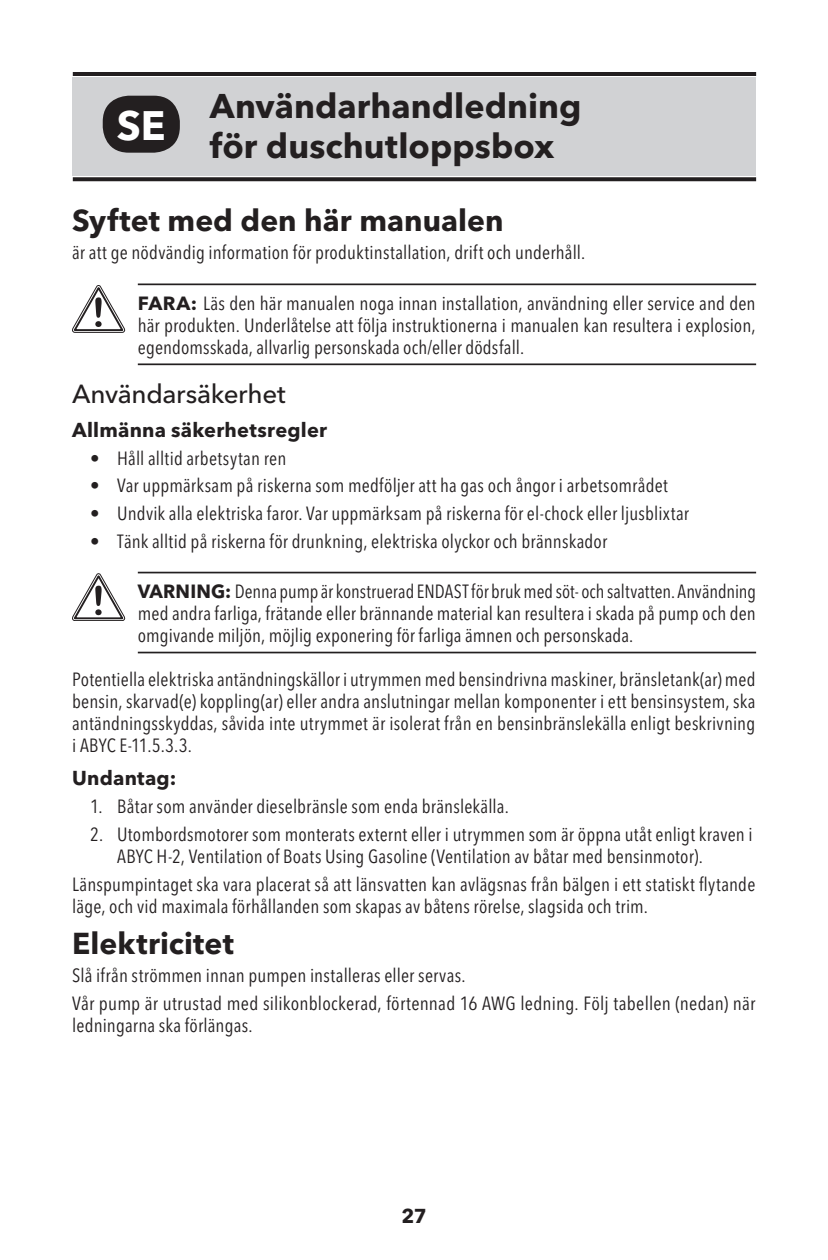
<style>
.page{position:relative;width:828px;height:1260px;background:#fff}
.page>*{position:absolute;margin:0;border:0;box-sizing:border-box;transform-origin:0 0}
.t1{font:700 40.8px "Avenir Next LT Pro";color:#fff}
.t2{font:700 34px/40px "Avenir Next LT Pro";color:#231f20}
.t3{font:700 30px "Avenir Next LT Pro";letter-spacing:.005em;color:#231f20}
.t4{font:500 26px "Avenir Next LT Pro";letter-spacing:-.01em;color:#231f20}
.t5{font:700 20px "Avenir Next LT Pro";letter-spacing:.01em;color:#231f20}
.t6{font:condensed 19px/22px "Avenir Next LT Pro";letter-spacing:.01em;color:#231f20;text-align:justify}
.s1{font-weight:700;font-stretch:normal}
</style>
<div class="page">
<div style="left:72px;top:78px;width:684px;height:98px;background:#d1d2d4"></div>
<hr style="left:73px;top:72px;width:683px;height:4px;background:#231f20">
<svg style="left:73px;top:177px;width:683px;height:4px;background:#302d2d"></svg>
<div style="left:103px;top:96px;width:77px;height:57px;background:#231f20;border-radius:26px"></div>
<hr style="left:138px;top:284px;width:618px;height:1px;background:#231f20">
<hr style="left:138px;top:363px;width:618px;height:2px;background:#231f20">
<svg style="left:72px;top:285px;width:53px;height:48px"></svg>
<hr style="left:138px;top:572px;width:618px;height:1px;background:#231f20">
<hr style="left:138px;top:652px;width:618px;height:1px;background:#231f20">
<svg style="left:72px;top:573px;width:53px;height:48px"></svg>
<p class="t1" style="left:117px;top:100px;width:50px">SE</p>
<p class="t2" style="left:210px;top:86px;width:373px">Användarhandledning för duschutloppsbox</p>
<p class="t3" style="left:72px;top:202px;width:433px">Syftet med den här manualen</p>
<p class="t6" style="left:72px;top:241px;width:515px">är att ge nödvändig information för produktinstallation, drift och underhåll.</p>
<p class="t6" style="left:138px;top:292px;width:619px"><span class="s1">FARA:</span> Läs den här manualen noga innan installation, användning eller service and den här produkten. Underlåtelse att följa instruktionerna i manualen kan resultera i explosion, egendomsskada, allvarlig personskada och/eller dödsfall.</p>
<p class="t4" style="left:72px;top:379px;width:215px">Användarsäkerhet</p>
<p class="t5" style="left:72px;top:418px;width:257px">Allmänna säkerhetsregler</p>
<p class="t6" style="left:90px;top:447px;width:198px">• Håll alltid arbetsytan ren</p>
<p class="t6" style="left:90px;top:475px;width:579px">• Var uppmärksam på riskerna som medföljer att ha gas och ångor i arbetsområdet</p>
<p class="t6" style="left:90px;top:503px;width:600px">• Undvik alla elektriska faror. Var uppmärksam på riskerna för el-chock eller ljusblixtar</p>
<p class="t6" style="left:90px;top:530px;width:519px">• Tänk alltid på riskerna för drunkning, elektriska olyckor och brännskador</p>
<p class="t6" style="left:138px;top:580px;width:620px"><span class="s1">VARNING:</span> Denna pump är konstruerad ENDASTför brukmed söt- och saltvatten. Användning med andra farliga, frätande eller brännande material kan resultera i skada på pump och den omgivande miljön, möjlig exponering för farliga ämnen och personskada.</p>
<p class="t6" style="left:72px;top:668px;width:685px">Potentiella elektriska antändningskällor i utrymmen med bensindrivna maskiner, bränsletank(ar) med bensin, skarvad(e) koppling(ar) eller andra anslutningar mellan komponenter i ett bensinsystem, ska antändningsskyddas, såvida inte utrymmet är isolerat från en bensinbränslekälla enligt beskrivning i ABYC E-11.5.3.3.</p>
<p class="t5" style="left:72px;top:766px;width:106px">Undantag:</p>
<p class="t6" style="left:90px;top:795px;width:420px">1. Båtar som använder dieselbränsle som enda bränslekälla.</p>
<p class="t6" style="left:117px;top:823px;width:637px;text-indent:-27px">2. Utombordsmotorer som monterats externt eller i utrymmen som är öppna utåt enligt kraven i<br>ABYC H-2, Ventilation of Boats Using Gasoline (Ventilation av båtar med bensinmotor).</p>
<p class="t6" style="left:72px;top:873px;width:685px">Länspumpintaget ska vara placerat så att länsvatten kan avlägsnas från bälgen i ett statiskt flytande läge, och vid maximala förhållanden som skapas av båtens rörelse, slagsida och trim.</p>
<p class="t3" style="left:72px;top:925px;width:163px">Elektricitet</p>
<p class="t6" style="left:72px;top:961px;width:685px;line-height:27.8px">Slå ifrån strömmen innan pumpen installeras eller servas.<br>Vår pump är utrustad med silikonblockerad, förtennad 16 AWG ledning. Följ tabellen (nedan) när</p>
<p class="t6" style="left:72px;top:1014px;width:182px">ledningarna ska förlängas.</p>
<p class="t5" style="left:401px;top:1203px;width:27px">27</p>
</div>
